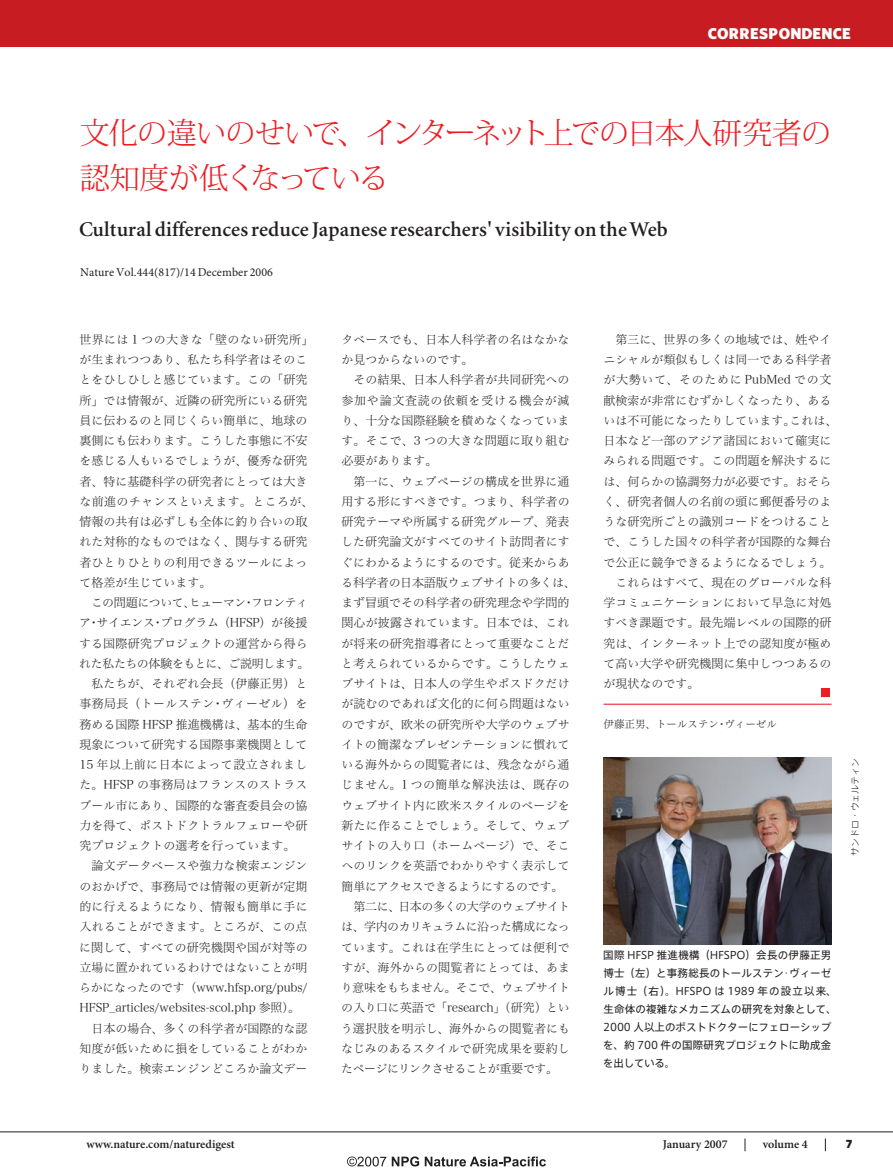
<style>
.page{position:relative;width:893px;height:1174px;background:#fff}
.page>*{position:absolute;margin:0;border:0;box-sizing:border-box;transform-origin:0 0}
.t1{font:300 30px/45px "Koz Min Pro";letter-spacing:-.06em;color:#ee1d23}
.t2{font:600 21px "Minion";letter-spacing:.005em;color:#231f20}
.t3{font:900 15.75px "Whitney";letter-spacing:.015em;color:#fff}
.t4{font:12px/20.2px "Hira Min Std W2";color:#231f20}
.t5{font:600 12px "Minion Pro";color:#231f20}
.t6{font:12px "Minion Pro";letter-spacing:.005em;color:#231f20}
.t7{font:12px "Hira Min Std W2";letter-spacing:-.045em;color:#231f20}
.t8{font:12px "Hira Min Std W2";letter-spacing:-.04em;color:#231f20}
.t9{font:12px "Hira Min Std W2";letter-spacing:.055em;color:#231f20}
.t10{font:12px "Hira Min Std W2";letter-spacing:.03em;color:#231f20}
.t11{font:12px "Hira Min Std W2";letter-spacing:.035em;color:#231f20}
.t12{font:10.5px/18px "Axis Std";letter-spacing:.01em;color:#231f20}
.t13{font:10.5px "Hira Min Std W2";color:#231f20}
.t14{font:300 9px "Axis Std";letter-spacing:-.015em;color:#231f20}
</style>
<div class="page">
<svg style="left:825px;top:1138px;width:1px;height:13px"></svg>
<svg style="left:745px;top:1138px;width:1px;height:13px"></svg>
<hr style="left:0;top:1131px;width:893px;height:1px;background:#231f20">
<div style="left:0;top:0;width:893px;height:47px;background:#c61c22"></div>
<hr style="left:604px;top:703px;width:228px;height:1px;background:#ee1d23">
<img style="left:603px;top:757px;width:228px;height:187px">
<div style="left:821px;top:688px;width:9px;height:8px;background:#ee1d23"></div>
<svg style="left:347px;top:1156px;width:39px;height:10px"></svg>
<svg style="left:392px;top:1156px;width:27px;height:10px"></svg>
<svg style="left:425px;top:1156px;width:121px;height:10px"></svg>
<h3 class="t3" style="left:708px;top:24px;width:145px">CORRESPONDENCE</h3>
<h1 class="t1" style="left:80px;top:109px;width:753px">文化の違いのせいで、インターネット上での日本人研究者の認知度が低くなっている</h1>
<h2 class="t2" style="left:79px;top:218px;width:590px">Cultural differences reduce Japanese researchers' visibility on the Web</h2>
<p class="t6" style="left:80px;top:264px;width:194px">Nature Vol.444(817)/14 December 2006</p>
<p class="t4" style="left:79px;top:329px;width:236px">世界には 1 つの大きな「壁のない研究所」が生まれつつあり、私たち科学者はそのことをひしひしと感じています。この「研究所」では情報が、近隣の研究所にいる研究員に伝わるのと同じくらい簡単に、地球の裏側にも伝わります。こうした事態に不安を感じる人もいるでしょうが、優秀な研究者、特に基礎科学の研究者にとっては大きな前進のチャンスといえます。ところが、情報の共有は必ずしも全体に釣り合いの取れた対称的なものではなく、関与する研究者ひとりひとりの利用できるツールによって格差が生じています。</p>
<p class="t7" style="left:91px;top:594px;width:219px">この問題について、ヒューマン･フロンティ</p>
<p class="t4" style="left:79px;top:612px;width:230px">ア･サイエンス･プログラム（HFSP）が後援</p>
<p class="t4" style="left:79px;top:632px;width:230px">する国際研究プロジェクトの運営から得ら</p>
<p class="t8" style="left:79px;top:655px;width:232px">れた私たちの体験をもとに、ご説明します。</p>
<p class="t4" style="left:91px;top:673px;width:217px">私たちが、それぞれ会長（伊藤正男）と</p>
<p class="t10" style="left:79px;top:695px;width:229px">事務局長（トールステン･ヴィーゼル）を</p>
<p class="t4" style="left:79px;top:713px;width:229px">務める国際 HFSP 推進機構は、基本的生命</p>
<p class="t4" style="left:79px;top:734px;width:229px">現象について研究する国際事業機関として</p>
<p class="t11" style="left:79px;top:756px;width:229px">15 年以上前に日本によって設立されまし</p>
<p class="t4" style="left:79px;top:774px;width:230px">た。HFSP の事務局はフランスのストラス</p>
<p class="t4" style="left:79px;top:794px;width:229px">ブール市にあり、国際的な審査委員会の協</p>
<p class="t4" style="left:79px;top:815px;width:229px">力を得て、ポストドクトラルフェローや研</p>
<p class="t4" style="left:79px;top:835px;width:217px">究プロジェクトの選考を行っています。</p>
<p class="t4" style="left:91px;top:855px;width:218px">論文データベースや強力な検索エンジン</p>
<p class="t4" style="left:79px;top:875px;width:230px">のおかげで、事務局では情報の更新が定期</p>
<p class="t4" style="left:79px;top:896px;width:230px">的に行えるようになり、情報も簡単に手に</p>
<p class="t4" style="left:79px;top:916px;width:230px">入れることができます。ところが、この点</p>
<p class="t4" style="left:79px;top:936px;width:230px">に関して、すべての研究機関や国が対等の</p>
<p class="t4" style="left:79px;top:956px;width:230px">立場に置かれているわけではないことが明</p>
<p class="t4" style="left:79px;top:977px;width:230px">らかになったのです（www.hfsp.org/pubs/</p>
<p class="t4" style="left:79px;top:997px;width:222px">HFSP_articles/websites-scol.php 参照）。</p>
<p class="t4" style="left:91px;top:1017px;width:217px">日本の場合、多くの科学者が国際的な認</p>
<p class="t4" style="left:79px;top:1037px;width:229px">知度が低いために損をしていることがわか</p>
<p class="t4" style="left:79px;top:1058px;width:229px">りました。検索エンジンどころか論文デー</p>
<p class="t5" style="left:86px;top:1137px;width:150px">www.nature.com/naturedigest</p>
<p class="t4" style="left:342px;top:329px;width:229px">タベースでも、日本人科学者の名はなかなか見つからないのです。</p>
<p class="t4" style="left:342px;top:369px;width:230px;text-align:justify;text-indent:12px">その結果、日本人科学者が共同研究への参加や論文査読の依頼を受ける機会が減り、十分な国際経験を積めなくなっています。そこで、3 つの大きな問題に取り組む必要があります。</p>
<p class="t4" style="left:341px;top:470px;width:236px;text-indent:12px">第一に、ウェブページの構成を世界に通用する形にすべきです。つまり、科学者の研究テーマや所属する研究グループ、発表した研究論文がすべてのサイト訪問者にすぐにわかるようにするのです。従来からある科学者の日本語版ウェブサイトの多くは、まず冒頭でその科学者の研究理念や学問的関心が披露されています。日本では、これが将来の研究指導者にとって重要なことだと考えられているからです。こうしたウェブサイトは、日本人の学生やポスドクだけが読むのであれば文化的に何ら問題はないのですが、欧米の研究所や大学のウェブサイトの簡潔なプレゼンテーションに慣れている海外からの閲覧者には、残念ながら通じません。1 つの簡単な解決法は、既存のウェブサイト内に欧米スタイルのページを新たに作ることでしょう。そして、ウェブサイトの入り口（ホームページ）で、そこへのリンクを英語でわかりやすく表示して簡単にアクセスできるようにするのです。</p>
<p class="t4" style="left:341px;top:896px;width:231px;text-align:justify;text-indent:13px">第二に、日本の多くの大学のウェブサイトは、学内のカリキュラムに沿った構成になっています。これは在学生にとっては便利ですが、海外からの閲覧者にとっては、あまり意味をもちません。そこで、ウェブサイトの入り口に英語で「research」（研究）という選択肢を明示し、海外からの閲覧者にもなじみのあるスタイルで研究成果を要約したページにリンクさせることが重要です。</p>
<p class="t4" style="left:616px;top:329px;width:217px">第三に、世界の多くの地域では、姓やイ</p>
<p class="t4" style="left:604px;top:349px;width:229px">ニシャルが類似もしくは同一である科学者</p>
<p class="t9" style="left:604px;top:371px;width:229px">が大勢いて、そのために PubMed での文</p>
<p class="t4" style="left:604px;top:389px;width:229px">献検索が非常にむずかしくなったり、ある</p>
<p class="t4" style="left:604px;top:410px;width:235px">いは不可能になったりしています。これは、</p>
<p class="t4" style="left:604px;top:430px;width:229px">日本など一部のアジア諸国において確実に</p>
<p class="t4" style="left:604px;top:450px;width:229px">みられる問題です。この問題を解決するに</p>
<p class="t4" style="left:604px;top:470px;width:229px">は、何らかの協調努力が必要です。おそら</p>
<p class="t4" style="left:604px;top:491px;width:229px">く、研究者個人の名前の頭に郵便番号のよ</p>
<p class="t4" style="left:604px;top:511px;width:229px">うな研究所ごとの識別コードをつけること</p>
<p class="t4" style="left:604px;top:531px;width:229px">で、こうした国々の科学者が国際的な舞台</p>
<p class="t4" style="left:604px;top:551px;width:229px">で公正に競争できるようになるでしょう。</p>
<p class="t4" style="left:616px;top:572px;width:217px">これらはすべて、現在のグローバルな科</p>
<p class="t4" style="left:604px;top:592px;width:229px">学コミュニケーションにおいて早急に対処</p>
<p class="t4" style="left:604px;top:612px;width:229px">すべき課題です。最先端レベルの国際的研</p>
<p class="t4" style="left:604px;top:632px;width:229px">究は、インターネット上での認知度が極め</p>
<p class="t4" style="left:604px;top:653px;width:229px">て高い大学や研究機関に集中しつつあるの</p>
<p class="t4" style="left:604px;top:673px;width:97px">が現状なのです。</p>
<p class="t13" style="left:604px;top:716px;width:175px">伊藤正男、トールステン･ヴィーゼル</p>
<p class="t14" style="left:848px;top:855px;width:99px;rotate:-90deg">サンドロ・ウェルティン</p>
<p class="t12" style="left:603px;top:945px;width:235px">国際 HFSP 推進機構（HFSPO）会長の伊藤正男博士（左）と事務総長のトールステン･ヴィーゼル博士（右）。HFSPO は 1989 年の設立以来、生命体の複雑なメカニズムの研究を対象として、<br>2000 人以上のポストドクターにフェローシップを、約 700 件の国際研究プロジェクトに助成金を出している。</p>
<p class="t5" style="left:663px;top:1137px;width:66px">January 2007</p>
<p class="t5" style="left:763px;top:1137px;width:47px">volume 4</p>
</div>
